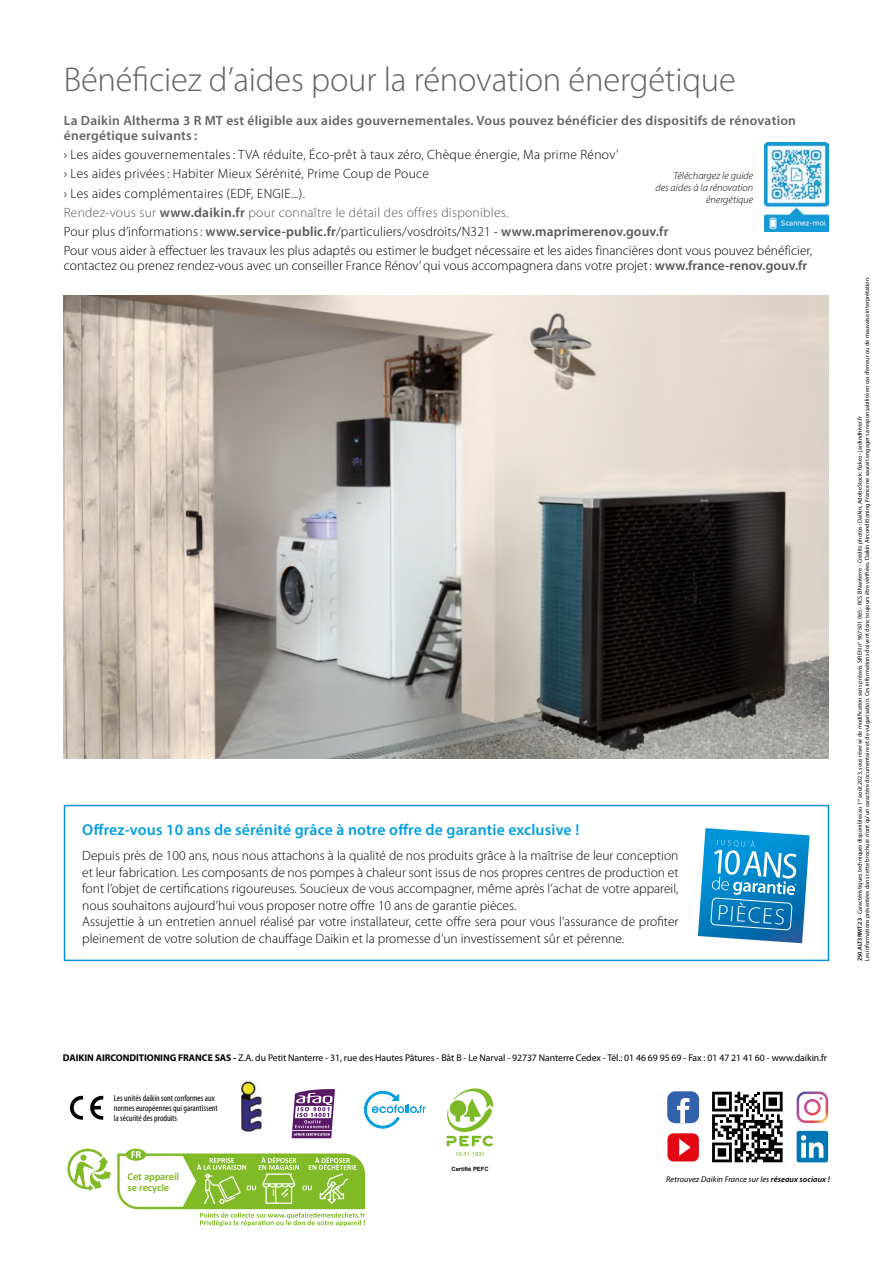
<style>
.page{position:relative;width:893px;height:1263px;background:#fff}
.page>*{position:absolute;margin:0;border:0;box-sizing:border-box;transform-origin:0 0}
.t1{font:300 34.5px "Myriad Pro";letter-spacing:-.005em;color:#646363}
.t2{font:300 22.5px "Myriad Pro";color:#fff}
.t3{font:600 15.75px "Myriad Pro";letter-spacing:.01em;color:#009fe3}
.t4{font:300 13.5px/19.2px "Myriad Pro";color:#000}
.t5{font:600 13.5px/15px "Myriad Pro";letter-spacing:.02em;color:#646363}
.t6{font:italic 300 10.5px/12px "Myriad Pro";color:#000;text-align:right}
.t7{font:700 10.5px/10.5px "Calibri";letter-spacing:-.01em;color:#80ba27}
.t8{font:9.75px "Myriad Pro";letter-spacing:-.01em;color:#000}
.t9{font:condensed 9px/9.8px "Myriad Pro";color:#000}
.t10{font:italic 8.25px "Myriad Pro";letter-spacing:.005em;color:#000}
.t11{font:6px/7.2px "Myriad Pro";letter-spacing:.005em;color:#000}
.t12{font:700 5.85px "Arial";color:#020203}
.t13{font:5.85px "Arial Unicode MS";color:#7dba28}
.s1{color:#575756}
.s2{font-weight:600;color:#575756}
.s3{font-weight:600}
.s4{font-stretch:condensed}
.s5{font-weight:700}
</style>
<div class="page">
<div style="left:64px;top:805px;width:765px;height:156px;border:2px solid #0095db"></div>
<svg style="left:698px;top:828px;width:112px;height:116px"></svg>
<img style="left:764px;top:142px;width:64px;height:89px">
<img style="left:64px;top:296px;width:764px;height:463px">
<img style="left:242px;top:1081px;width:20px;height:51px">
<svg style="left:291px;top:1089px;width:44px;height:50px"></svg>
<svg style="left:364px;top:1091px;width:62px;height:37px"></svg>
<svg style="left:712px;top:1092px;width:71px;height:70px"></svg>
<svg style="left:667px;top:1133px;width:32px;height:28px"></svg>
<div style="left:797px;top:1131px;width:31px;height:31px;background:#0076b3;border-radius:2px"></div>
<svg style="left:801px;top:1135px;width:22px;height:23px"></svg>
<svg style="left:797px;top:1091px;width:31px;height:32px"></svg>
<div style="left:667px;top:1091px;width:32px;height:32px;background:#3362ac;border-radius:8px"></div>
<svg style="left:677px;top:1098px;width:12px;height:25px"></svg>
<svg style="left:70px;top:1096px;width:13px;height:24px"></svg>
<svg style="left:90px;top:1096px;width:13px;height:24px"></svg>
<svg style="left:67px;top:1149px;width:44px;height:42px"></svg>
<div style="left:126px;top:1149px;width:20px;height:12px;background:#80ba27;border-radius:50%"></div>
<svg style="left:117px;top:1151px;width:248px;height:75px"></svg>
<svg style="left:446px;top:1088px;width:48px;height:58px"></svg>
<h1 class="t1" style="left:64px;top:60px;width:674px">Bénéficiez d’aides pour la rénovation énergétique</h1>
<p class="t5" style="left:64px;top:113px;width:734px">La Daikin Altherma 3 R MT est éligible aux aides gouvernementales. Vous pouvez bénéficier des dispositifs de rénovation énergétique suivants :</p>
<p class="t4" style="left:64px;top:145px;width:750px">› Les aides gouvernementales: TVA réduite, Éco-prêt à taux zéro, Chèque énergie, Ma prime Rénov’<br>› Les aides privées: Habiter Mieux Sérénité, Prime Coup de Pouce<br>› Les aides complémentaires (EDF, ENGIE...).<br><span class="s1">Rendez-vous sur</span> <span class="s2">www.daikin.fr</span> <span class="s1">pour connaître le détail des offres disponibles.<br></span>Pour plus d’informations: <span class="s2">www.service-public.fr</span>/particuliers/vosdroits/N321 - <span class="s2">www.maprimerenov.gouv.fr<br></span>Pour vous aider à effectuer les travaux les plus adaptés ou estimer le budget nécessaire et les aides financières dont vous pouvez bénéficier,</p>
<p class="t4" style="left:64px;top:257px;width:745px">contactez ou prenez rendez-vous avec un conseiller France Rénov’ qui vous accompagnera dans votre projet: <span class="s2">www.france-renov.gouv.fr</span></p>
<p class="t6" style="left:655px;top:169px;width:99px">Téléchargez le guide<br>des aides à la rénovation énergétique</p>
<p class="t3" style="left:82px;top:820px;width:498px">Offrez-vous 10 ans de sérénité grâce à notre offre de garantie exclusive !</p>
<p class="t4" style="left:82px;top:847px;width:598px;line-height:16.5px">Depuis près de 100 ans, nous nous attachons à la qualité de nos produits grâce à la maîtrise de leur conception et leur fabrication. Les composants de nos pompes à chaleur sont issus de nos propres centres de production et font l’objet de certifications rigoureuses. Soucieux de vous accompagner, même après l’achat de votre appareil, nous souhaitons aujourd’hui vous proposer notre offre 10 ans de garantie pièces.<br>Assujettie à un entretien annuel réalisé par votre installateur, cette offre sera pour vous l’assurance de profiter pleinement de votre solution de chauffage Daikin et la promesse d’un investissement sûr et pérenne.</p>
<h2 class="t2" style="left:718px;top:900px;width:70px;rotate:4deg">PIÈCES</h2>
<p class="t11" style="left:856px;top:961px;width:686px;rotate:-90deg"><span class="s3">250.ALT3RMT.23</span> <span class="s4">-</span> Caractéristiques techniques disponibles au 1<sup>er</sup> août 2023, sous réserve de modification sans préavis. SIREN n° 967 501 065 - RCS B Nanterre - Crédits photos: Daikin, AdobeStock : fizkes - jardindhiver.fr<br>Les informations présentées dans cette brochure n’ont qu’un caractère documentaire et de vulgarisation. Ces informations doivent donc toujours être vérifiées. Daikin Airconditioning France ne saurait engager sa responsabilité en cas d’erreur ou de mauvaise interprétation.</p>
<p class="t8" style="left:63px;top:1052px;width:766px"><span class="s5">DAIKIN AIRCONDITIONING FRANCE SAS -</span> Z.A. du Petit Nanterre - 31, rue des Hautes Pâtures - Bât B - Le Narval - 92737 Nanterre Cedex - Tél.: 01 46 69 95 69 - Fax : 01 47 21 41 60 - www.daikin.fr</p>
<p class="t9" style="left:114px;top:1093px;width:106px">Les unités daikin sont conformes aux normes européennes qui garantissent la sécurité des produits</p>
<p class="t7" style="left:128px;top:1171px;width:53px">Cet appareil se recycle</p>
<p class="t13" style="left:455px;top:1150px;width:31px">10-31-1631</p>
<p class="t12" style="left:451px;top:1165px;width:39px">Certifié PEFC</p>
<p class="t10" style="left:666px;top:1174px;width:165px">Retrouvez Daikin France sur les <span class="s3">réseaux sociaux !</span></p>
</div>
